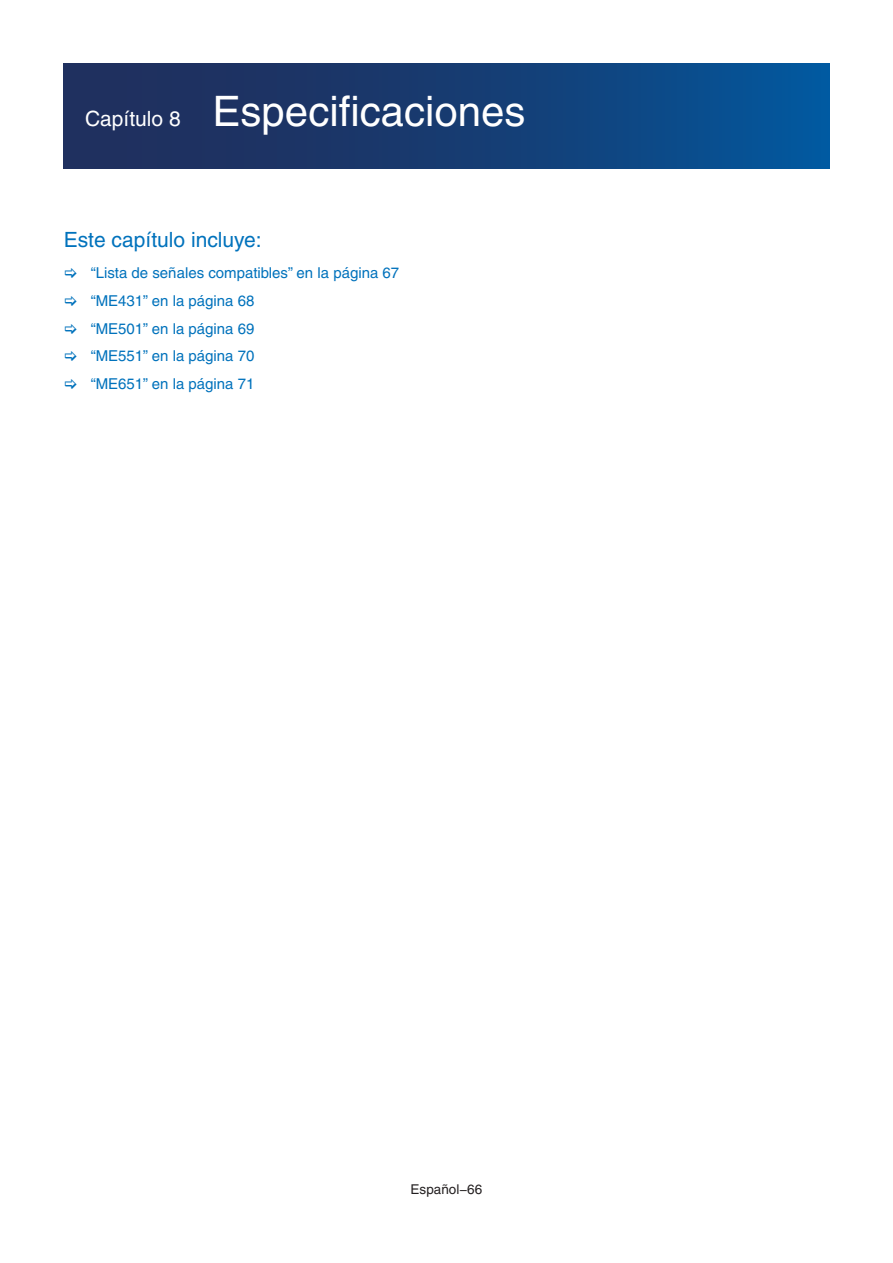
<style>
.page{position:relative;width:893px;height:1263px;background:#fff}
.page>*{position:absolute;margin:0;border:0;box-sizing:border-box;transform-origin:0 0}
.t1{font:42px "Helvetica";color:#fff}
.t2{font:21px "Helvetica";color:#0072bc}
.t3{font:15px/27.8px "Helvetica";color:#0072bc}
.t4{font:13.5px "Helvetica";color:#231f20}
.s1{font-size:21px}
</style>
<div class="page">
<div style="left:64px;top:64px;width:765px;height:104px;background:linear-gradient(to right,#242954,#055497)"></div>
<h1 class="t1" style="left:85px;top:87px;width:442px"><span class="s1">Capítulo 8</span> Especificaciones</h1>
<h2 class="t2" style="left:64px;top:227px;width:200px">Este capítulo incluye:</h2>
<p class="t3" style="left:91px;top:259px;width:310px">“Lista de señales compatibles” en la página 67 “ME431” en la página 68<br>“ME501” en la página 69<br>“ME551” en la página 70<br>“ME651” en la página 71</p>
<p class="t4" style="left:411px;top:1181px;width:73px">Español−66</p>
</div>
